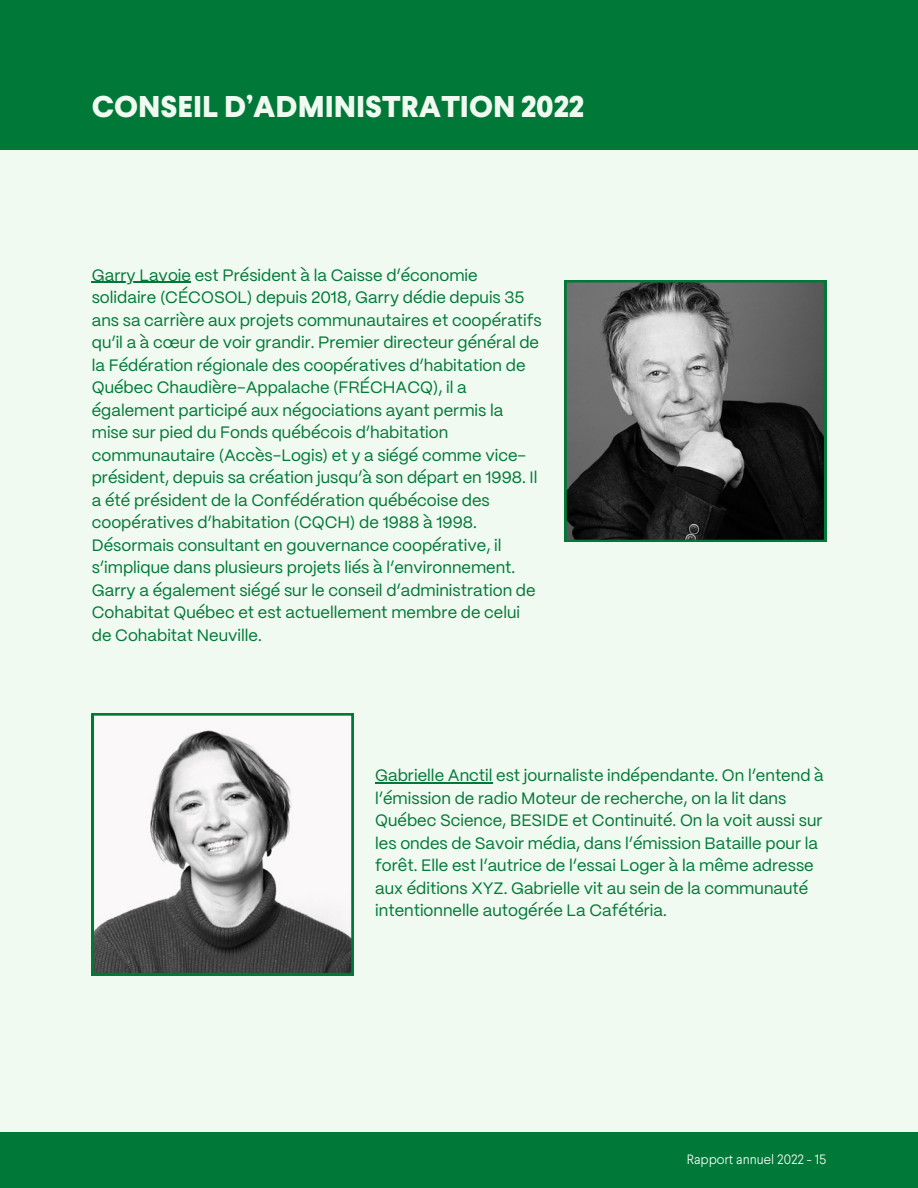
<style>
.page{position:relative;width:918px;height:1188px;background:#f0faf0}
.page>*{position:absolute;margin:0;border:0;box-sizing:border-box;transform-origin:0 0}
.t1{font:800 30px "Larsseit";color:#f0faf0}
.t2{font:16.5px/22.5px "PP Mori";color:#007837}
.t3{font:300 13.5px "Larsseit";color:#fff}
</style>
<div class="page">
<div style="left:0;top:1133px;width:918px;height:55px;background:#007837"></div>
<div style="left:0;top:0;width:918px;height:149px;background:#007837"></div>
<svg style="left:565px;top:280px;width:261px;height:262px;background:#535755"></svg>
<svg style="left:92px;top:713px;width:261px;height:262px"></svg>
<hr style="left:92px;top:282px;width:99px;height:1px;background:#007837">
<hr style="left:375px;top:782px;width:118px;height:1px;background:#007837">
<p class="t1" style="left:92px;top:94px;width:494px">CONSEIL D’ADMINISTRATION 2022</p>
<p class="t2" style="left:92px;top:265px;width:451px">Garry Lavoie est Président à la Caisse d’économie solidaire (CÉCOSOL) depuis 2018, Garry dédie depuis 35 ans sa carrière aux projets communautaires et coopératifs qu’il a à cœur de voir grandir. Premier directeur général de la Fédération régionale des coopératives d’habitation de Québec Chaudière-Appalache (FRÉCHACQ), il a également participé aux négociations ayant permis la mise sur pied du Fonds québécois d’habitation communautaire (Accès-Logis) et y a siégé comme vice&shy;président, depuis sa création jusqu’à son départ en 1998. Il a été président de la Confédération québécoise des coopératives d’habitation (CQCH) de 1988 à 1998.<br>Désormais consultant en gouvernance coopérative, il s’implique dans plusieurs projets liés à l’environnement.<br>Garry a également siégé sur le conseil d’administration de Cohabitat Québec et est actuellement membre de celui de Cohabitat Neuville.</p>
<p class="t2" style="left:375px;top:765px;width:450px">Gabrielle Anctil est journaliste indépendante. On l’entend à l’émission de radio Moteur de recherche, on la lit dans Québec Science, BESIDE et Continuité. On la voit aussi sur les ondes de Savoir média, dans l’émission Bataille pour la forêt. Elle est l’autrice de l’essai Loger à la même adresse aux éditions XYZ. Gabrielle vit au sein de la communauté intentionnelle autogérée La Cafétéria.</p>
<h2 class="t3" style="left:687px;top:1154px;width:141px">Rapport annuel 2022 - 15</h2>
</div>
